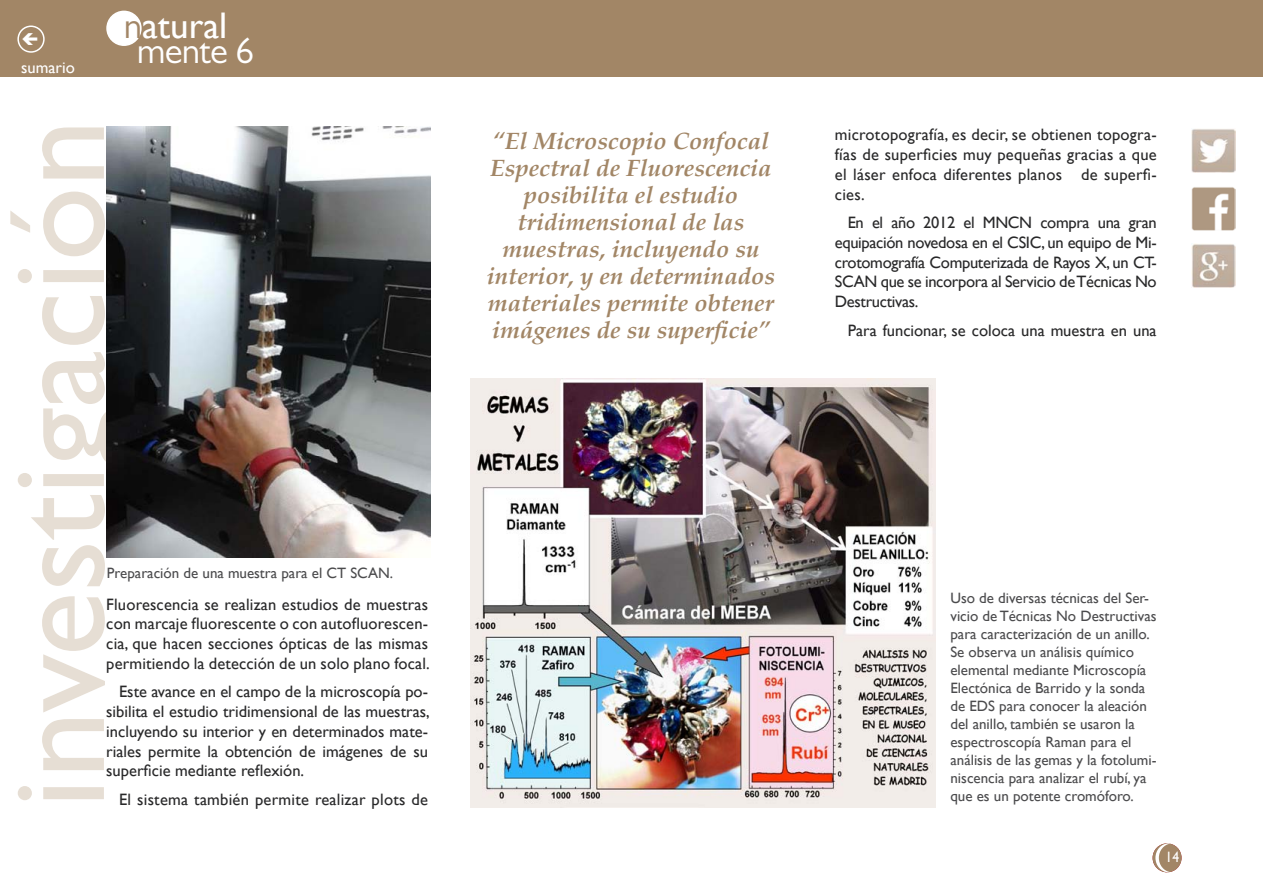
<style>
.page{position:relative;width:1263px;height:893px;background:#fff}
.page>*{position:absolute;margin:0;border:0;box-sizing:border-box;transform-origin:0 0}
.t1{font:135px "Gill Sans";color:#e6ded4}
.t2{font:37.05px "Gill Sans";color:#fff}
.t3{font:37.05px "Gill Sans MT Pro";letter-spacing:-.02em;color:#fff}
.t4{font:italic 700 24px/27px "Palatino";color:#a28666;text-align:center}
.t5{font:16.5px/19.8px "Gill Sans";color:#282829;text-align:justify}
.t6{font:16.5px "Gill Sans";color:#fff}
.t7{font:15px/18px "Gill Sans";color:#4b4b4d}
.t8{font:15px "Gill Sans";color:#fff;scale:.9 1}
.s1{font-family:"Gill Sans MT Pro";color:#a28666}
</style>
<div class="page">
<img style="left:1191px;top:187px;width:44px;height:43px">
<img style="left:1191px;top:129px;width:44px;height:44px">
<img style="left:1191px;top:244px;width:44px;height:44px">
<div style="left:1153px;top:844px;width:28px;height:28px;background:#a28666;border-radius:50%"></div>
<div style="left:1152px;top:843px;width:29px;height:29px;border:2px solid #a28666;border-radius:50%"></div>
<div style="left:0;top:0;width:1263px;height:77px;background:#a28666"></div>
<div style="left:107px;top:11px;width:34px;height:34px;background:#fff;border-radius:50%"></div>
<div style="left:106px;top:11px;width:36px;height:35px;border:2px solid #fff;border-radius:50%"></div>
<svg style="left:1155px;top:843px;width:16px;height:29px"></svg>
<div style="left:17px;top:26px;width:28px;height:27px;border:2px solid #fff;border-radius:50%"></div>
<img style="left:471px;top:378px;width:464px;height:430px">
<img style="left:107px;top:127px;width:323px;height:430px">
<p class="t6" style="left:21px;top:58px;width:55px">sumario</p>
<h2 class="t2" style="left:124px;top:4px;width:105px"><span class="s1">n</span>atural</h2>
<h2 class="t3" style="left:137px;top:28px;width:119px">mente 6</h2>
<h1 class="t1" style="left:-20px;top:808px;width:690px;rotate:-90deg">investigación</h1>
<p class="t7" style="left:107px;top:564px;width:288px">Preparación de una muestra para el CT SCAN.</p>
<p class="t5" style="left:106px;top:594px;width:325px">Fluorescencia se realizan estudios de muestras con marcaje fluorescente o con autofluorescen&shy;cia, que hacen secciones ópticas de las mismas permitiendo la detección de un solo plano focal.</p>
<p class="t5" style="left:106px;top:682px;width:325px;text-indent:13px">Este avance en el campo de la microscopía po&shy;sibilita el estudio tridimensional de las muestras, incluyendo su interior y en determinados mate&shy;riales permite la obtención de imágenes de su superficie mediante reflexión.</p>
<p class="t5" style="left:119px;top:790px;width:310px">El sistema también permite realizar plots de</p>
<h3 class="t4" style="left:487px;top:128px;width:290px">“El Microscopio Confocal<br>Espectral de Fluorescencia posibilita el estudio tridimensional de las muestras, incluyendo su interior, y en determinados materiales permite obtener imágenes de su superficie”</h3>
<p class="t5" style="left:835px;top:125px;width:323px">microtopografía, es decir, se obtienen topogra&shy;fías de superficies muy pequeñas gracias a que el láser enfoca diferentes planos de superfi&shy;cies.</p>
<p class="t5" style="left:835px;top:213px;width:323px;text-indent:13px">En el año 2012 el MNCN compra una gran equipación novedosa en el CSIC, un equipo de Mi&shy;crotomografía Computerizada de Rayos X, un CT-SCAN que se incorpora al Servicio de Técnicas No Destructivas.</p>
<p class="t5" style="left:848px;top:320px;width:310px">Para funcionar, se coloca una muestra en una</p>
<p class="t7" style="left:950px;top:589px;width:208px">Uso de diversas técnicas del Ser&shy;vicio de Técnicas No Destructivas para caracterización de un anillo.<br>Se observa un análisis químico elemental mediante Microscopía<br>Electónica de Barrido y la sonda de EDS para conocer la aleación del anillo, también se usaron la espectroscopía Raman para el análisis de las gemas y la fotolumi&shy;niscencia para analizar el rubí, ya que es un potente cromóforo.</p>
<p class="t8" style="left:1165px;top:849px;width:16px">14</p>
</div>
